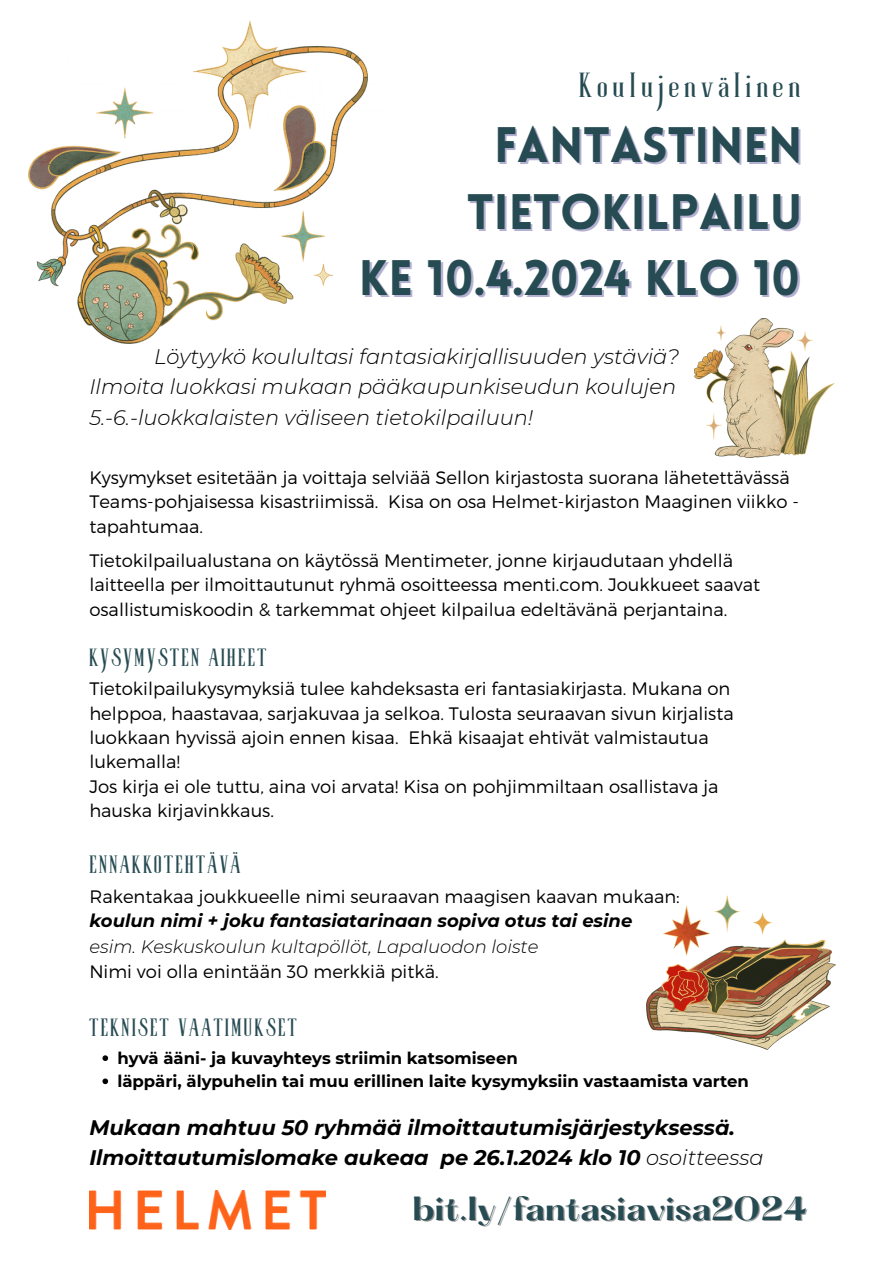
<style>
.page{position:relative;width:893px;height:1264px;background:#fff}
.page>*{position:absolute;margin:0;border:0;box-sizing:border-box;transform-origin:0 0}
.t1{font:900 48.75px "Lovelo";color:#264b52}
.t2{font:31.5px "Roller Coaster";letter-spacing:.165em;color:#264b52}
.t3{font:700 29.25px "Hatton";color:#264b52}
.t4{font:22.5px "Roller Coaster";letter-spacing:.09em;color:#264b52}
.t5{font:italic 300 21px "Montserrat";color:#000}
.t6{font:italic 700 21px "Montserrat";color:#000}
.t7{font:300 18px/24.5px "Montserrat";color:#000}
.t8{font:italic 700 18px "Montserrat";color:#000}
.t9{font:italic 300 18px "Montserrat";color:#000}
.t10{font:700 16.5px "Montserrat";color:#000}
.s1{font-weight:300}
.s2{font-weight:900;color:rgb(0 0 0/.4)}
</style>
<div class="page">
<img style="left:28px;top:21px;width:339px;height:322px">
<img style="left:694px;top:319px;width:140px;height:138px">
<svg style="left:102px;top:1055px;width:6px;height:5px"></svg>
<svg style="left:102px;top:1078px;width:6px;height:6px"></svg>
<img style="left:646px;top:895px;width:189px;height:154px">
<img style="left:89px;top:1190px;width:237px;height:39px">
<p class="t2" style="left:579px;top:74px;width:222px">Koulujenvälinen</p>
<p class="t1" style="left:494px;top:125px;width:310px">FANTASTINEN</p>
<p class="t1" style="left:467px;top:192px;width:337px">TIETOKILPAILU</p>
<p class="t1" style="left:359px;top:258px;width:443px">KE 10.4.2024 KLO 10</p>
<p class="t5" style="left:154px;top:343px;width:526px">Löytyykö koulultasi fantasiakirjallisuuden ystäviä?</p>
<p class="t5" style="left:89px;top:374px;width:588px">Ilmoita luokkasi mukaan pääkaupunkiseudun koulujen</p>
<p class="t5" style="left:89px;top:404px;width:445px">5.-6.-luokkalaisten väliseen tietokilpailuun!</p>
<p class="t7" style="left:89px;top:464px;width:711px">Kysymykset esitetään ja voittaja selviää Sellon kirjastosta suorana lähetettävässä<br>Teams-pohjaisessa kisastriimissä. Kisa on osa Helmet-kirjaston Maaginen viikko - tapahtumaa.</p>
<p class="t7" style="left:89px;top:547px;width:672px">Tietokilpailualustana on käytössä Mentimeter, jonne kirjaudutaan yhdellä laitteella per ilmoittautunut ryhmä osoitteessa menti.com. Joukkueet saavat osallistumiskoodin &amp; tarkemmat ohjeet kilpailua edeltävänä perjantaina.</p>
<p class="t4" style="left:89px;top:649px;width:179px">KYSYMYSTEN AIHEET</p>
<p class="t7" style="left:89px;top:675px;width:646px">Tietokilpailukysymyksiä tulee kahdeksasta eri fantasiakirjasta. Mukana on helppoa, haastavaa, sarjakuvaa ja selkoa. Tulosta seuraavan sivun kirjalista luokkaan hyvissä ajoin ennen kisaa. Ehkä kisaajat ehtivät valmistautua lukemalla!</p>
<p class="t7" style="left:89px;top:773px;width:630px">Jos kirja ei ole tuttu, aina voi arvata! Kisa on pohjimmiltaan osallistava ja</p>
<p class="t7" style="left:89px;top:797px;width:186px">hauska kirjavinkkaus.</p>
<p class="t4" style="left:89px;top:856px;width:153px">ENNAKKOTEHTÄVÄ</p>
<p class="t7" style="left:89px;top:883px;width:592px">Rakentakaa joukkueelle nimi seuraavan maagisen kaavan mukaan:</p>
<p class="t8" style="left:89px;top:909px;width:544px">koulun nimi + joku fantasiatarinaan sopiva otus tai esine</p>
<p class="t9" style="left:89px;top:935px;width:450px">esim. Keskuskoulun kultapöllöt, Lapaluodon loiste</p>
<p class="t7" style="left:89px;top:958px;width:351px">Nimi voi olla enintään 30 merkkiä pitkä.</p>
<p class="t4" style="left:89px;top:1019px;width:209px">TEKNISET VAATIMUKSET</p>
<p class="t10" style="left:117px;top:1047px;width:402px">hyvä ääni- ja kuvayhteys striimin katsomiseen</p>
<p class="t10" style="left:117px;top:1070px;width:633px">läppäri, älypuhelin tai muu erillinen laite kysymyksiin vastaamista varten</p>
<p class="t6" style="left:89px;top:1115px;width:647px">Mukaan mahtuu 50 ryhmää ilmoittautumisjärjestyksessä.</p>
<p class="t6" style="left:89px;top:1145px;width:676px">Ilmoittautumislomake aukeaa pe 26.1.2024 klo 10 <span class="s1">osoitteessa</span></p>
<p class="t3" style="left:412px;top:1194px;width:396px">bit.ly<span class="s2">/</span>fantasiavisa2024</p>
</div>
